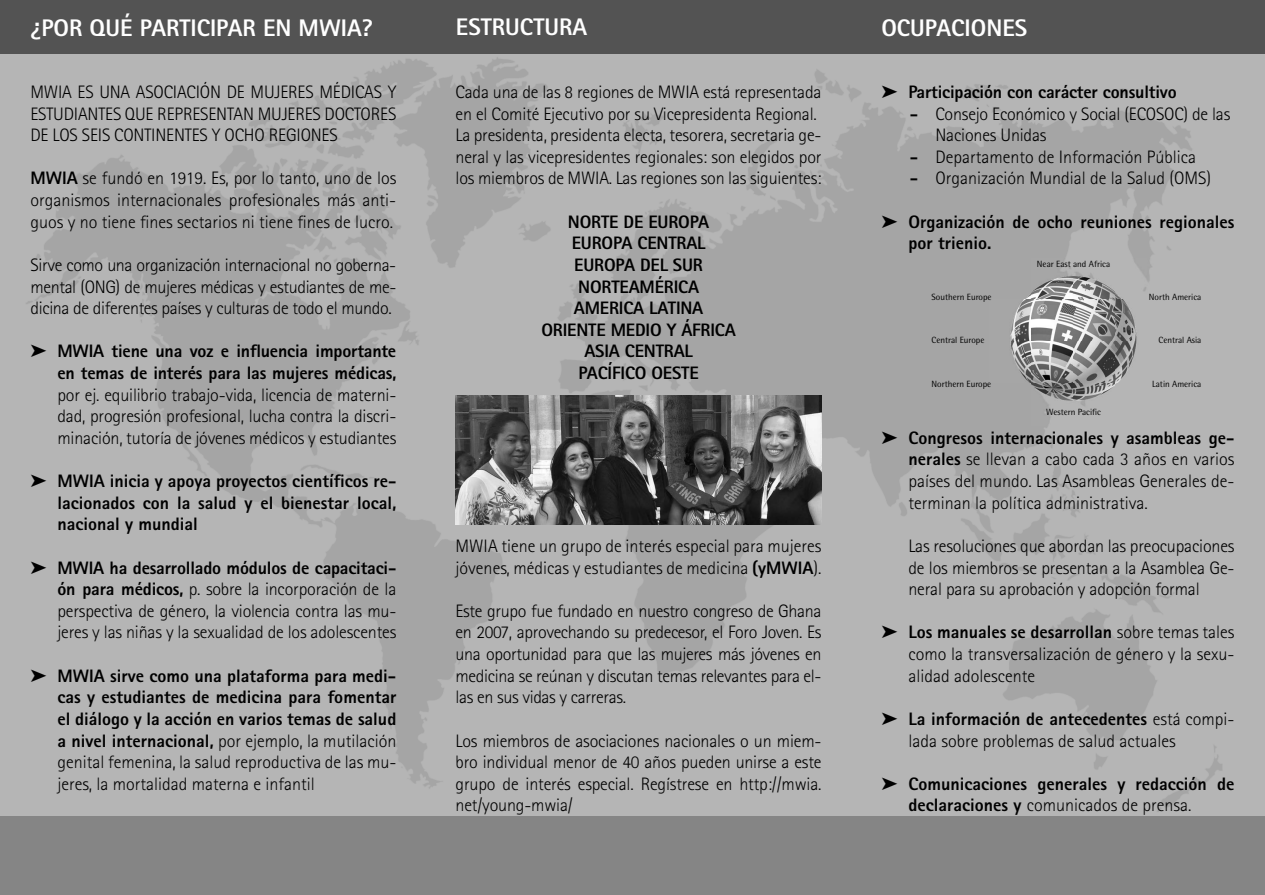
<style>
.page{position:relative;width:1265px;height:895px;background:#fff}
.page>*{position:absolute;margin:0;border:0;box-sizing:border-box;transform-origin:0 0}
.t1{font:800 24px "Agfa Rotis Sans Serif";color:#fff}
.t2{font:300 18px/21.6px "Agfa Rotis Sans Serif";letter-spacing:-.01em;color:#000;text-align:justify}
.t3{font:800 18px/21.6px "Agfa Rotis Sans Serif";letter-spacing:-.01em;color:#000;text-align:justify}
.t4{font:9px "Agfa Rotis Semisans";color:#000}
.s1{font-weight:800}
.s2{font-weight:300}
</style>
<div class="page">
<img style="left:0;top:54px;width:1264px;height:762px">
<div style="left:0;top:816px;width:1264px;height:78px;background:#858585"></div>
<div style="left:0;top:0;width:1264px;height:54px;background:#535353"></div>
<img style="left:455px;top:395px;width:366px;height:129px">
<img style="left:989px;top:258px;width:167px;height:167px">
<h1 class="t1" style="left:30px;top:12px;width:344px">¿POR QUÉ PARTICIPAR EN MWIA?</h1>
<h1 class="t1" style="left:456px;top:12px;width:133px">ESTRUCTURA</h1>
<h1 class="t1" style="left:881px;top:12px;width:147px">OCUPACIONES</h1>
<p class="t2" style="left:30px;top:81px;width:367px">MWIA ES UNA ASOCIACIÓN DE MUJERES MÉDICAS Y ESTUDIANTES QUE REPRESENTAN MUJERES DOCTORES DE LOS SEIS CONTINENTES Y OCHO REGIONES</p>
<p class="t2" style="left:30px;top:167px;width:367px"><span class="s1">MWIA</span> se fundó en 1919. Es, por lo tanto, uno de los organismos internacionales profesionales más anti&shy;guos y no tiene fines sectarios ni tiene fines de lucro.</p>
<p class="t2" style="left:30px;top:254px;width:367px">Sirve como una organización internacional no goberna&shy;mental (ONG) de mujeres médicas y estudiantes de me&shy;dicina de diferentes países y culturas de todo el mundo.</p>
<p class="t3" style="left:30px;top:340px;width:367px;text-align:right">➤ MWIA tiene una voz e influencia importante en temas de interés para las mujeres médicas,</p>
<p class="t2" style="left:57px;top:383px;width:340px">por ej. equilibrio trabajo-vida, licencia de materni&shy;dad, progresión profesional, lucha contra la discri&shy;minación, tutoría de jóvenes médicos y estudiantes</p>
<p class="t3" style="left:57px;top:470px;width:340px;text-indent:-27px">➤ MWIA inicia y apoya proyectos científicos re&shy;lacionados con la salud y el bienestar local, nacional y mundial</p>
<p class="t2" style="left:57px;top:556px;width:340px;text-indent:-27px">➤ <span class="s1">MWIA ha desarrollado módulos de capacitaci&shy;ón para médicos,</span> p. sobre la incorporación de la perspectiva de género, la violencia contra las mu&shy;jeres y las niñas y la sexualidad de los adolescentes</p>
<p class="t3" style="left:57px;top:664px;width:340px;text-indent:-27px">➤ MWIA sirve como una plataforma para medi&shy;cas y estudiantes de medicina para fomentar el diálogo y la acción en varios temas de salud a nivel internacional, <span class="s2">por ejemplo, la mutilación genital femenina, la salud reproductiva de las mu&shy;jeres, la mortalidad materna e infantil</span></p>
<p class="t2" style="left:455px;top:81px;width:367px;text-align:left">Cada una de las 8 regiones de MWIA está representada en el Comité Ejecutivo por su Vicepresidenta Regional.<br>La presidenta, presidenta electa, tesorera, secretaria ge&shy;neral y las vicepresidentes regionales: son elegidos por los miembros de MWIA. Las regiones son las siguientes:</p>
<p class="t3" style="left:541px;top:210px;width:196px;text-align:center">NORTE DE EUROPA<br>EUROPA CENTRAL<br>EUROPA DEL SUR<br>NORTEAMÉRICA<br>AMERICA LATINA<br>ORIENTE MEDIO Y ÁFRICA<br>ASIA CENTRAL<br>PACÍFICO OESTE</p>
<p class="t2" style="left:455px;top:535px;width:367px">MWIA tiene un grupo de interés especial para mujeres jóvenes, médicas y estudiantes de medicina <span class="s1">(yMWIA</span>).</p>
<p class="t2" style="left:455px;top:599px;width:367px">Este grupo fue fundado en nuestro congreso de Ghana en 2007, aprovechando su predecesor, el Foro Joven. Es una oportunidad para que las mujeres más jóvenes en medicina se reúnan y discutan temas relevantes para el&shy;las en sus vidas y carreras.</p>
<p class="t2" style="left:455px;top:729px;width:367px">Los miembros de asociaciones nacionales o un miem&shy;bro individual menor de 40 años pueden unirse a este grupo de interés especial. Regístrese en http://mwia. net/young-mwia/</p>
<p class="t3" style="left:881px;top:81px;width:297px">➤ Participación con carácter consultivo</p>
<p class="t2" style="left:935px;top:103px;width:296px;text-indent:-26px"><span class="s1">-</span> Consejo Económico y Social (ECOSOC) de las<br>Naciones Unidas</p>
<p class="t2" style="left:909px;top:146px;width:288px"><span class="s1">-</span> Departamento de Información Pública</p>
<p class="t2" style="left:909px;top:167px;width:303px"><span class="s1">-</span> Organización Mundial de la Salud (OMS)</p>
<p class="t3" style="left:908px;top:210px;width:327px;text-indent:-27px">➤ Organización de ocho reuniones regionales por trienio.</p>
<p class="t4" style="left:931px;top:292px;width:62px">Southern Europe</p>
<p class="t4" style="left:931px;top:335px;width:54px">Central Europe</p>
<p class="t4" style="left:931px;top:378px;width:61px">Northern Europe</p>
<p class="t4" style="left:1036px;top:259px;width:75px">Near East and Africa</p>
<p class="t4" style="left:1045px;top:406px;width:56px">Western Pacific</p>
<p class="t4" style="left:1148px;top:292px;width:54px">North America</p>
<p class="t4" style="left:1158px;top:335px;width:44px">Central Asia</p>
<p class="t4" style="left:1151px;top:378px;width:51px">Latin America</p>
<p class="t2" style="left:908px;top:427px;width:327px;text-indent:-27px">➤ <span class="s1">Congresos internacionales y asambleas ge&shy;nerales</span> se llevan a cabo cada 3 años en varios países del mundo. Las Asambleas Generales de&shy;terminan la política administrativa.</p>
<p class="t2" style="left:908px;top:535px;width:327px">Las resoluciones que abordan las preocupaciones de los miembros se presentan a la Asamblea Ge&shy;neral para su aprobación y adopción formal</p>
<p class="t2" style="left:908px;top:621px;width:327px;text-indent:-27px">➤ <span class="s1">Los manuales se desarrollan</span> sobre temas tales como la transversalización de género y la sexu&shy;alidad adolescente</p>
<p class="t2" style="left:908px;top:707px;width:327px;text-indent:-27px">➤ <span class="s1">La información de antecedentes</span> está compi&shy;lada sobre problemas de salud actuales</p>
<p class="t3" style="left:908px;top:772px;width:327px;text-indent:-27px">➤ Comunicaciones generales y redacción de declaraciones y <span class="s2">comunicados de prensa.</span></p>
</div>
